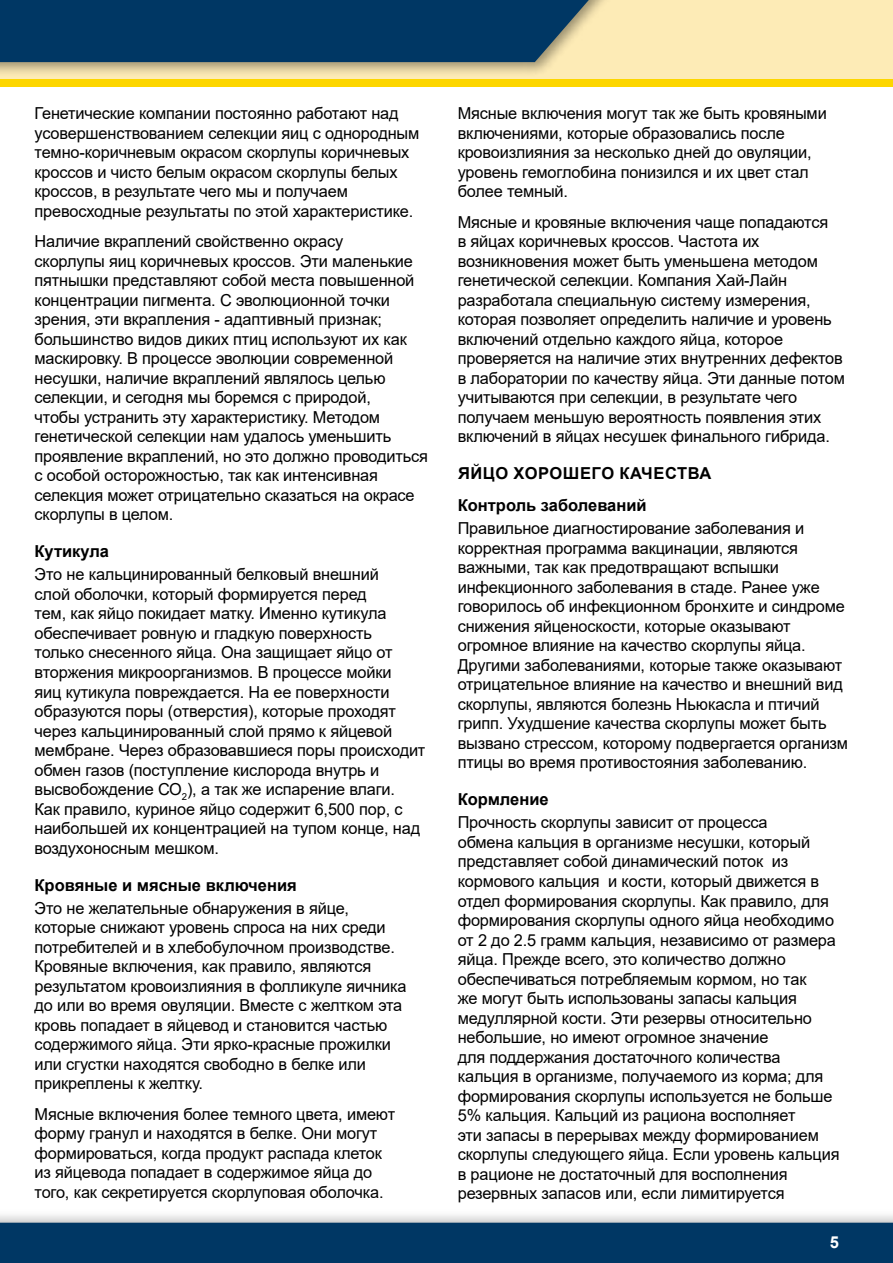
<style>
.page{position:relative;width:893px;height:1263px;background:#fff}
.page>*{position:absolute;margin:0;border:0;box-sizing:border-box;transform-origin:0 0}
.t1{font:16.5px/19.5px "Arial";letter-spacing:-.01em;color:#000}
.t2{font:700 16.5px/31.7px "Arial";color:#000}
.t3{font:700 16.5px "Arial";color:#fff}
</style>
<div class="page">
<div style="left:0;top:1209px;width:893px;height:54px;background:#000;opacity:.4"></div>
<div style="left:0;top:1223px;width:893px;height:40px;background:#003764"></div>
<div style="left:0;top:0;width:893px;height:84px;background:#fdebb6"></div>
<div style="left:0;top:79px;width:893px;height:8px;background:#fdd600"></div>
<div style="left:0;top:0;width:614px;height:77px;background:#000;opacity:.4"></div>
<div style="left:0;top:0;width:600px;height:62px;background:#003764"></div>
<p class="t1" style="left:35px;top:104px;width:386px">Генетические компании постоянно работают над усовершенствованием селекции яиц с однородным темно-коричневым окрасом скорлупы коричневых кроссов и чисто белым окрасом скорлупы белых кроссов, в результате чего мы и получаем превосходные результаты по этой характеристике.</p>
<p class="t1" style="left:35px;top:231px;width:395px">Наличие вкраплений свойственно окрасу<br>скорлупы яиц коричневых кроссов. Эти маленькие пятнышки представляют собой места повышенной концентрации пигмента. С эволюционной точки зрения, эти вкрапления - адаптивный признак; большинство видов диких птиц используют их как маскировку. В процессе эволюции современной несушки, наличие вкраплений являлось целью селекции, и сегодня мы боремся с природой,<br>чтобы устранить эту характеристику. Методом генетической селекции нам удалось уменьшить проявление вкраплений, но это должно проводиться с особой осторожностью, так как интенсивная селекция может отрицательно сказаться на окрасе скорлупы в целом.</p>
<p class="t2" style="left:35px;top:536px;width:76px">Кутикула</p>
<p class="t1" style="left:35px;top:565px;width:392px">Это не кальцинированный белковый внешний<br>слой оболочки, который формируется перед<br>тем, как яйцо покидает матку. Именно кутикула обеспечивает ровную и гладкую поверхность только снесенного яйца. Она защищает яйцо от вторжения микроорганизмов. В процессе мойки<br>яиц кутикула повреждается. На ее поверхности образуются поры (отверстия), которые проходят через кальцинированный слой прямо к яйцевой мембране. Через образовавшиеся поры происходит обмен газов (поступление кислорода внутрь и высвобождение СО<sub>2</sub>), а так же испарение влаги.<br>Как правило, куриное яйцо содержит 6,500 пор, с наибольшей их концентрацией на тупом конце, над воздухоносным мешком.</p>
<p class="t2" style="left:35px;top:869px;width:264px">Кровяные и мясные включения</p>
<p class="t1" style="left:35px;top:898px;width:374px">Это не желательные обнаружения в яйце, которые снижают уровень спроса на них среди потребителей и в хлебобулочном производстве.<br>Кровяные включения, как правило, являются результатом кровоизлияния в фолликуле яичника до или во время овуляции. Вместе с желтком эта кровь попадает в яйцевод и становится частью содержимого яйца. Эти ярко-красные прожилки или сгустки находятся свободно в белке или прикреплены к желтку.</p>
<p class="t1" style="left:35px;top:1104px;width:362px">Мясные включения более темного цвета, имеют форму гранул и находятся в белке. Они могут формироваться, когда продукт распада клеток из яйцевода попадает в содержимое яйца до того, как секретируется скорлуповая оболочка.</p>
<p class="t1" style="left:458px;top:104px;width:371px">Мясные включения могут так же быть кровяными включениями, которые образовались после кровоизлияния за несколько дней до овуляции, уровень гемоглобина понизился и их цвет стал более темный.</p>
<p class="t1" style="left:458px;top:212px;width:389px">Мясные и кровяные включения чаще попадаются<br>в яйцах коричневых кроссов. Частота их возникновения может быть уменьшена методом генетической селекции. Компания Хай-Лайн разработала специальную систему измерения, которая позволяет определить наличие и уровень включений отдельно каждого яйца, которое проверяется на наличие этих внутренних дефектов в лаборатории по качеству яйца. Эти данные потом учитываются при селекции, в результате чего получаем меньшую вероятность появления этих включений в яйцах несушек финального гибрида.</p>
<p class="t2" style="left:458px;top:458px;width:255px">ЯЙЦО ХОРОШЕГО КАЧЕСТВА<br>Контроль заболеваний</p>
<p class="t1" style="left:458px;top:518px;width:392px">Правильное диагностирование заболевания и корректная программа вакцинации, являются важными, так как предотвращают вспышки инфекционного заболевания в стаде. Ранее уже говорилось об инфекционном бронхите и синдроме снижения яйценоскости, которые оказывают огромное влияние на качество скорлупы яйца.<br>Другими заболеваниями, которые также оказывают отрицательное влияние на качество и внешний вид скорлупы, являются болезнь Ньюкасла и птичий грипп. Ухудшение качества скорлупы может быть вызвано стрессом, которому подвергается организм птицы во время противостояния заболеванию.</p>
<p class="t2" style="left:458px;top:784px;width:92px">Кормление</p>
<p class="t1" style="left:458px;top:813px;width:383px">Прочность скорлупы зависит от процесса<br>обмена кальция в организме несушки, который представляет собой динамический поток из кормового кальция и кости, который движется в отдел формирования скорлупы. Как правило, для формирования скорлупы одного яйца необходимо от 2 до 2.5 грамм кальция, независимо от размера яйца. Прежде всего, это количество должно обеспечиваться потребляемым кормом, но так<br>же могут быть использованы запасы кальция медуллярной кости. Эти резервы относительно небольшие, но имеют огромное значение<br>для поддержания достаточного количества кальция в организме, получаемого из корма; для формирования скорлупы используется не больше 5% кальция. Кальций из рациона восполняет<br>эти запасы в перерывах между формированием скорлупы следующего яйца. Если уровень кальция в рационе не достаточный для восполнения резервных запасов или, если лимитируется</p>
<p class="t3" style="left:830px;top:1230px;width:11px">5</p>
</div>
